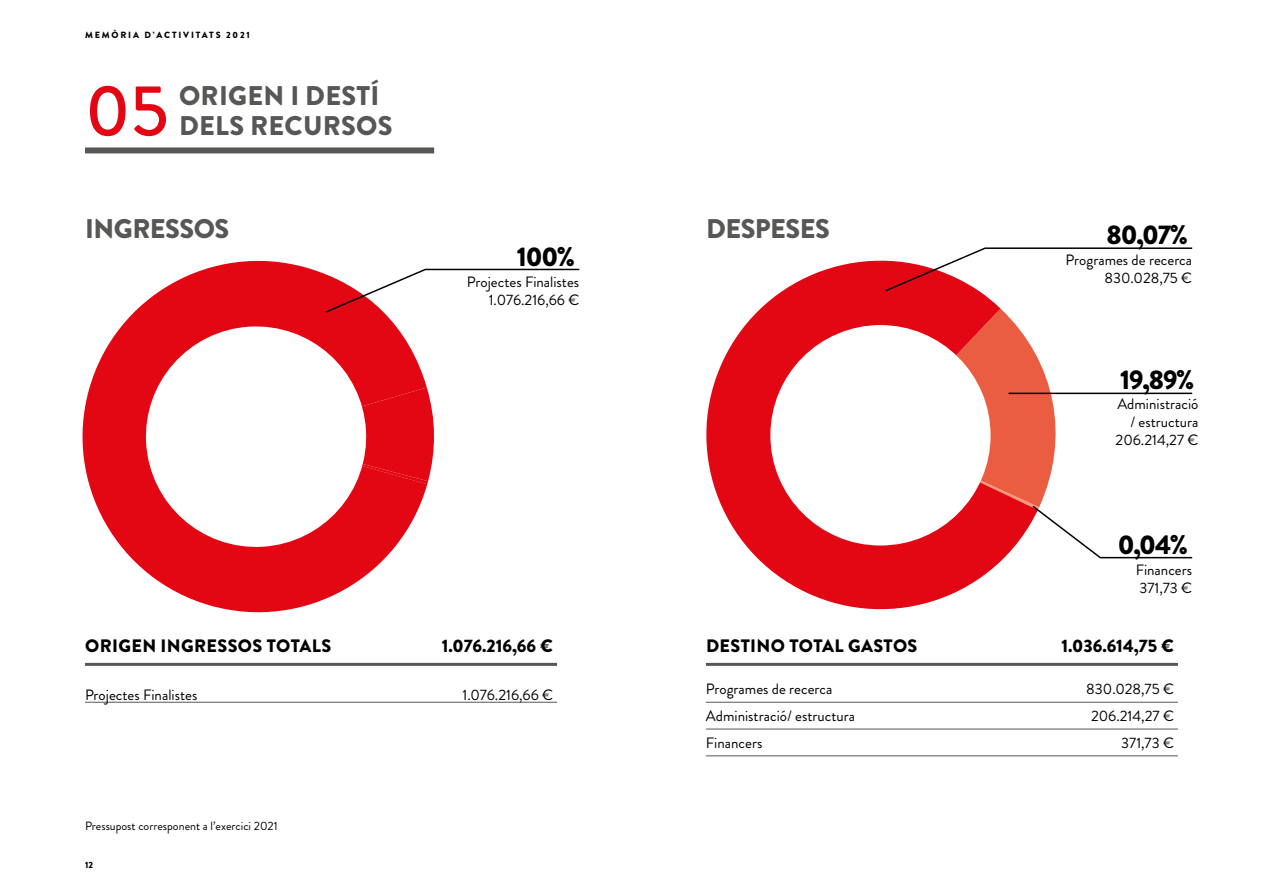
<style>
.page{position:relative;width:1263px;height:893px;background:#fff}
.page>*{position:absolute;margin:0;border:0;box-sizing:border-box;transform-origin:0 0}
.t1{font:500 72px "Brandon Grotesque";color:#e30613}
.t2{font:900 27px/30px "Brandon Grotesque";letter-spacing:.01em;color:#575756}
.t3{font:900 27px "Brandon Grotesque";letter-spacing:-.04em;color:#000}
.t4{font:900 27px "Brandon Grotesque";letter-spacing:-.02em;color:#575756}
.t5{font:900 18px "Brandon Grotesque";letter-spacing:.02em;color:#000}
.t6{font:15px/18px "Brandon Grotesque";color:#000;text-align:right}
.t7{font:12px "Brandon Grotesque";color:#000}
.t8{font:900 9px "Brandon Grotesque";letter-spacing:.2em;color:#000}
</style>
<div class="page">
<div style="left:85px;top:147px;width:349px;height:6px;background:#575756"></div>
<svg style="left:706px;top:260px;width:297px;height:350px;fill:#e30613"></svg>
<div style="left:770px;top:325px;width:220px;height:220px;background:#fff;border-radius:50%"></div>
<hr style="left:85px;top:663px;width:472px;height:3px;background:#575756">
<hr style="left:706px;top:663px;width:472px;height:3px;background:#575756">
<hr style="left:85px;top:702px;width:472px;height:1px;background:#575756">
<hr style="left:706px;top:702px;width:472px;height:1px;background:#575756">
<hr style="left:706px;top:729px;width:472px;height:1px;background:#575756">
<hr style="left:706px;top:755px;width:472px;height:1px;background:#575756">
<svg style="left:427px;top:388px;width:7px;height:96px"></svg>
<svg style="left:82px;top:260px;width:345px;height:353px;fill:#e30613"></svg>
<svg style="left:142px;top:323px;width:228px;height:227px"></svg>
<svg style="left:324px;top:268px;width:256px;height:46px"></svg>
<svg style="left:881px;top:309px;width:312px;height:250px"></svg>
<svg style="left:884px;top:247px;width:309px;height:46px"></svg>
<p class="t8" style="left:85px;top:29px;width:166px">MEMÒRIA D’ACTIVITATS 2021</p>
<h1 class="t1" style="left:85px;top:61px;width:85px">05</h1>
<h2 class="t2" style="left:179px;top:81px;width:215px">ORIGEN I DESTÍ<br>DELS RECURSOS</h2>
<h2 class="t4" style="left:85px;top:209px;width:146px">INGRESSOS</h2>
<h2 class="t4" style="left:706px;top:209px;width:125px">DESPESES</h2>
<h2 class="t3" style="left:517px;top:237px;width:60px">100%</h2>
<p class="t6" style="left:467px;top:273px;width:114px">Projectes Finalistes<br>1.076.216,66 €</p>
<h2 class="t3" style="left:1106px;top:216px;width:83px">80,07%</h2>
<p class="t6" style="left:1066px;top:251px;width:128px">Programes de recerca<br>830.028,75 €</p>
<h2 class="t3" style="left:1120px;top:360px;width:76px">19,89%</h2>
<p class="t6" style="left:1115px;top:396px;width:84px">Administració / estructura<br>206.214,27 €</p>
<h2 class="t3" style="left:1118px;top:525px;width:72px">0,04%</h2>
<p class="t6" style="left:1136px;top:561px;width:58px;text-align:left">Financers<br>371,73 €</p>
<p class="t5" style="left:85px;top:633px;width:248px">ORIGEN INGRESSOS TOTALS</p>
<p class="t5" style="left:442px;top:633px;width:113px">1.076.216,66 €</p>
<p class="t6" style="left:85px;top:686px;width:114px">Projectes Finalistes</p>
<p class="t6" style="left:462px;top:686px;width:92px">1.076.216,66 €</p>
<p class="t7" style="left:85px;top:817px;width:194px">Pressupost corresponent a l’exercici 2021</p>
<p class="t8" style="left:85px;top:858px;width:9px">12</p>
<p class="t5" style="left:706px;top:633px;width:213px">DESTINO TOTAL GASTOS</p>
<p class="t5" style="left:1061px;top:633px;width:114px">1.036.614,75 €</p>
<p class="t6" style="left:706px;top:680px;width:128px">Programes de recerca</p>
<p class="t6" style="left:1086px;top:680px;width:89px">830.028,75 €</p>
<p class="t6" style="left:706px;top:707px;width:151px">Administració/ estructura</p>
<p class="t6" style="left:1091px;top:707px;width:84px">206.214,27 €</p>
<p class="t6" style="left:706px;top:734px;width:58px">Financers</p>
<p class="t6" style="left:1121px;top:734px;width:54px">371,73 €</p>
</div>
